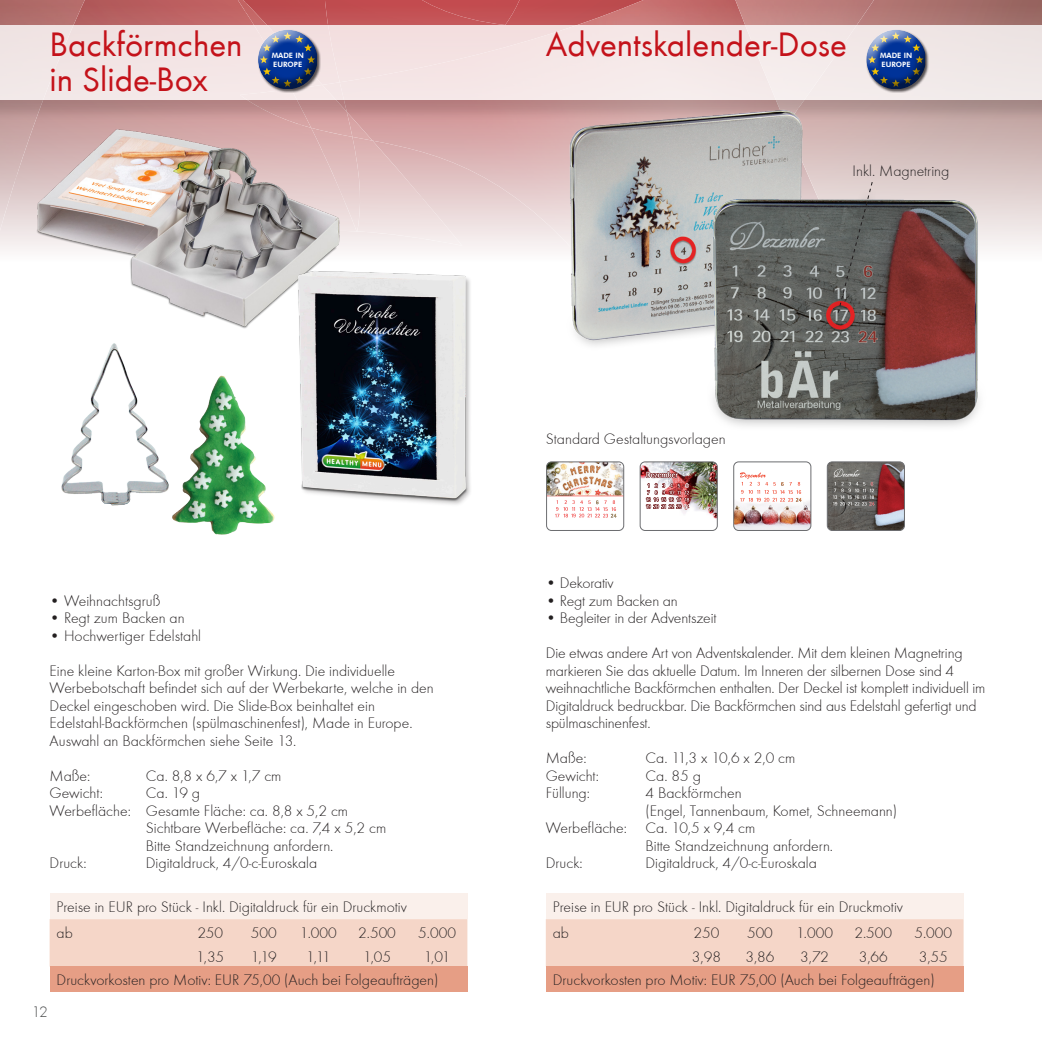
<style>
.page{position:relative;width:1042px;height:1042px;background:#fff}
.page>*{position:absolute;margin:0;border:0;box-sizing:border-box;transform-origin:0 0}
.t1{font:35px/35px "Futura T";color:#c4121a}
.t2{font:15.75px/17.5px "Futura T Ligh";color:#231f20}
.t3{font:15.75px "Futura T Light";color:#4b4c4d}
.t4{font:800 7.35px/8.8px "Futura BT";color:#fff}
</style>
<div class="page">
<img style="left:316px;top:0;width:24px;height:25px">
<img style="left:274px;top:0;width:42px;height:25px">
<img style="left:260px;top:0;width:14px;height:2px">
<img style="left:139px;top:0;width:79px;height:124px">
<img style="left:218px;top:0;width:42px;height:124px">
<img style="left:225px;top:0;width:21px;height:13px">
<img style="left:245px;top:2px;width:41px;height:23px">
<img style="left:1002px;top:0;width:40px;height:249px">
<img style="left:921px;top:0;width:81px;height:169px">
<img style="left:340px;top:0;width:381px;height:250px">
<img style="left:240px;top:121px;width:132px;height:20px">
<img style="left:291px;top:121px;width:61px;height:16px">
<img style="left:721px;top:0;width:250px;height:125px">
<img style="left:341px;top:0;width:315px;height:25px">
<img style="left:0;top:0;width:139px;height:250px">
<div style="left:0;top:27px;width:1042px;height:94px;background:#231f20;opacity:.2"></div>
<div style="left:0;top:25px;width:1042px;height:74px;background:#f3e6e6"></div>
<div style="left:50px;top:893px;width:417px;height:26px;background:#faf0eb"></div>
<div style="left:50px;top:919px;width:417px;height:47px;background:#f5d6c8"></div>
<div style="left:50px;top:966px;width:417px;height:26px;background:#e69e85"></div>
<img style="left:25px;top:124px;width:324px;height:205px">
<img style="left:197px;top:375px;width:78px;height:160px">
<img style="left:50px;top:298px;width:147px;height:225px">
<div style="left:257px;top:29px;width:64px;height:64px;background:#231f20;opacity:.75"></div>
<div style="left:256px;top:29px;width:63px;height:42px;background:#fff;opacity:.8"></div>
<div style="left:256px;top:38px;width:63px;height:54px;background:#231f20;opacity:.6"></div>
<div style="left:546px;top:893px;width:417px;height:26px;background:#faf0eb"></div>
<div style="left:546px;top:919px;width:417px;height:47px;background:#f5d6c8"></div>
<div style="left:546px;top:966px;width:417px;height:26px;background:#e69e85"></div>
<img style="left:548px;top:463px;width:76px;height:33px">
<svg style="left:555px;top:500px;width:62px;height:17px"></svg>
<div style="left:546px;top:461px;width:78px;height:70px;border:1px solid #6c6d70;border-radius:5px"></div>
<img style="left:640px;top:463px;width:76px;height:66px">
<svg style="left:646px;top:471px;width:44px;height:38px"></svg>
<div style="left:640px;top:461px;width:78px;height:70px;border:1px solid #6c6d70;border-radius:5px"></div>
<img style="left:735px;top:501px;width:76px;height:28px">
<svg style="left:740px;top:485px;width:62px;height:17px"></svg>
<div style="left:733px;top:461px;width:78px;height:70px;border:1px solid #6c6d70;border-radius:5px"></div>
<img style="left:827px;top:485px;width:76px;height:44px">
<svg style="left:833px;top:485px;width:41px;height:21px"></svg>
<div style="left:827px;top:461px;width:78px;height:70px;border:1px solid #6c6d70;border-radius:5px"></div>
<img style="left:546px;top:91px;width:299px;height:255px">
<img style="left:685px;top:169px;width:339px;height:316px">
<svg style="left:825px;top:188px;width:51px;height:147px;background:#726361"></svg>
<svg style="left:837px;top:181px;width:36px;height:133px;background:#736f6d"></svg>
<div style="left:866px;top:29px;width:63px;height:64px;background:#231f20;opacity:.75"></div>
<div style="left:864px;top:29px;width:63px;height:42px;background:#fff;opacity:.8"></div>
<div style="left:864px;top:38px;width:63px;height:54px;background:#231f20;opacity:.6"></div>
<img style="left:288px;top:263px;width:182px;height:242px">
<h1 class="t1" style="left:50px;top:27px;width:195px">Backförmchen in Slide-Box</h1>
<p class="t4" style="left:272px;top:51px;width:34px">MADE IN<br>EUROPE</p>
<h1 class="t1" style="left:546px;top:27px;width:303px">Adventskalender-Dose</h1>
<p class="t4" style="left:880px;top:51px;width:34px">MADE IN<br>EUROPE</p>
<p class="t2" style="left:852px;top:162px;width:98px">Inkl. Magnetring</p>
<p class="t2" style="left:50px;top:592px;width:112px">• Weihnachtsgruß</p>
<p class="t2" style="left:50px;top:610px;width:136px">• Regt zum Backen an</p>
<p class="t2" style="left:50px;top:627px;width:153px">• Hochwertiger Edelstahl</p>
<p class="t2" style="left:50px;top:662px;width:386px">Eine kleine Karton-Box mit großer Wirkung. Die individuelle Werbebotschaft befindet sich auf der Werbekarte, welche in den Deckel eingeschoben wird. Die Slide-Box beinhaltet ein Edelstahl-Backförmchen (spülmaschinenfest), Made in Europe.<br>Auswahl an Backförmchen siehe Seite 13.</p>
<p class="t2" style="left:50px;top:767px;width:42px">Maße:</p>
<p class="t2" style="left:146px;top:767px;width:137px">Ca. 8,8 x 6,7 x 1,7 cm</p>
<p class="t2" style="left:50px;top:784px;width:55px">Gewicht:</p>
<p class="t2" style="left:146px;top:784px;width:56px">Ca. 19 g</p>
<p class="t2" style="left:50px;top:802px;width:300px">Werbefläche: Gesamte Fläche: ca. 8,8 x 5,2 cm</p>
<p class="t2" style="left:146px;top:819px;width:242px">Sichtbare Werbefläche: ca. 7,4 x 5,2 cm</p>
<p class="t2" style="left:146px;top:837px;width:189px">Bitte Standzeichnung anfordern.</p>
<p class="t2" style="left:50px;top:854px;width:38px">Druck:</p>
<p class="t2" style="left:146px;top:854px;width:173px">Digitaldruck, 4/0-c-Euroskala</p>
<p class="t2" style="left:57px;top:894px;width:352px;line-height:25.7px">Preise in EUR pro Stück - Inkl. Digitaldruck für ein Druckmotiv ab</p>
<p class="t2" style="left:197px;top:924px;width:27px">250</p>
<p class="t2" style="left:251px;top:924px;width:27px">500</p>
<p class="t2" style="left:300px;top:924px;width:38px">1.000</p>
<p class="t2" style="left:358px;top:924px;width:39px">2.500</p>
<p class="t2" style="left:418px;top:924px;width:39px">5.000</p>
<p class="t2" style="left:196px;top:948px;width:30px">1,35</p>
<p class="t2" style="left:251px;top:948px;width:27px">1,19</p>
<p class="t2" style="left:306px;top:948px;width:26px">1,11</p>
<p class="t2" style="left:363px;top:948px;width:30px">1,05</p>
<p class="t2" style="left:57px;top:945px;width:395px;line-height:23.8px;text-indent:367px">1,01<br>Druckvorkosten pro Motiv: EUR 75,00 (Auch bei Folgeaufträgen)</p>
<p class="t3" style="left:32px;top:1003px;width:17px">12</p>
<p class="t2" style="left:546px;top:431px;width:181px">Standard Gestaltungsvorlagen</p>
<p class="t2" style="left:546px;top:575px;width:69px">• Dekorativ</p>
<p class="t2" style="left:546px;top:592px;width:134px">• Regt zum Backen an</p>
<p class="t2" style="left:546px;top:609px;width:172px">• Begleiter in der Adventszeit</p>
<p class="t2" style="left:546px;top:644px;width:441px">Die etwas andere Art von Adventskalender. Mit dem kleinen Magnetring markieren Sie das aktuelle Datum. Im Inneren der silbernen Dose sind 4 weihnachtliche Backförmchen enthalten. Der Deckel ist komplett individuell im Digitaldruck bedruckbar. Die Backförmchen sind aus Edelstahl gefertigt und spülmaschinenfest.</p>
<p class="t2" style="left:546px;top:749px;width:42px">Maße:</p>
<p class="t2" style="left:645px;top:749px;width:151px">Ca. 11,3 x 10,6 x 2,0 cm</p>
<p class="t2" style="left:546px;top:767px;width:55px">Gewicht:</p>
<p class="t2" style="left:645px;top:767px;width:57px">Ca. 85 g</p>
<p class="t2" style="left:546px;top:784px;width:46px">Füllung:</p>
<p class="t2" style="left:645px;top:784px;width:98px">4 Backförmchen</p>
<p class="t2" style="left:645px;top:802px;width:253px">(Engel, Tannenbaum, Komet, Schneemann)</p>
<p class="t2" style="left:546px;top:819px;width:211px">Werbefläche: Ca. 10,5 x 9,4 cm</p>
<p class="t2" style="left:645px;top:837px;width:189px">Bitte Standzeichnung anfordern.</p>
<p class="t2" style="left:546px;top:854px;width:38px">Druck:</p>
<p class="t2" style="left:645px;top:854px;width:173px">Digitaldruck, 4/0-c-Euroskala</p>
<p class="t2" style="left:553px;top:894px;width:352px;line-height:25.7px">Preise in EUR pro Stück - Inkl. Digitaldruck für ein Druckmotiv ab</p>
<p class="t2" style="left:693px;top:924px;width:27px">250</p>
<p class="t2" style="left:747px;top:924px;width:27px">500</p>
<p class="t2" style="left:796px;top:924px;width:38px">1.000</p>
<p class="t2" style="left:854px;top:924px;width:39px">2.500</p>
<p class="t2" style="left:914px;top:924px;width:39px">5.000</p>
<p class="t2" style="left:692px;top:948px;width:31px">3,98</p>
<p class="t2" style="left:745px;top:948px;width:31px">3,86</p>
<p class="t2" style="left:800px;top:948px;width:30px">3,72</p>
<p class="t2" style="left:859px;top:948px;width:31px">3,66</p>
<p class="t2" style="left:553px;top:945px;width:396px;line-height:23.8px;text-indent:366px">3,55<br>Druckvorkosten pro Motiv: EUR 75,00 (Auch bei Folgeaufträgen)</p>
</div>
